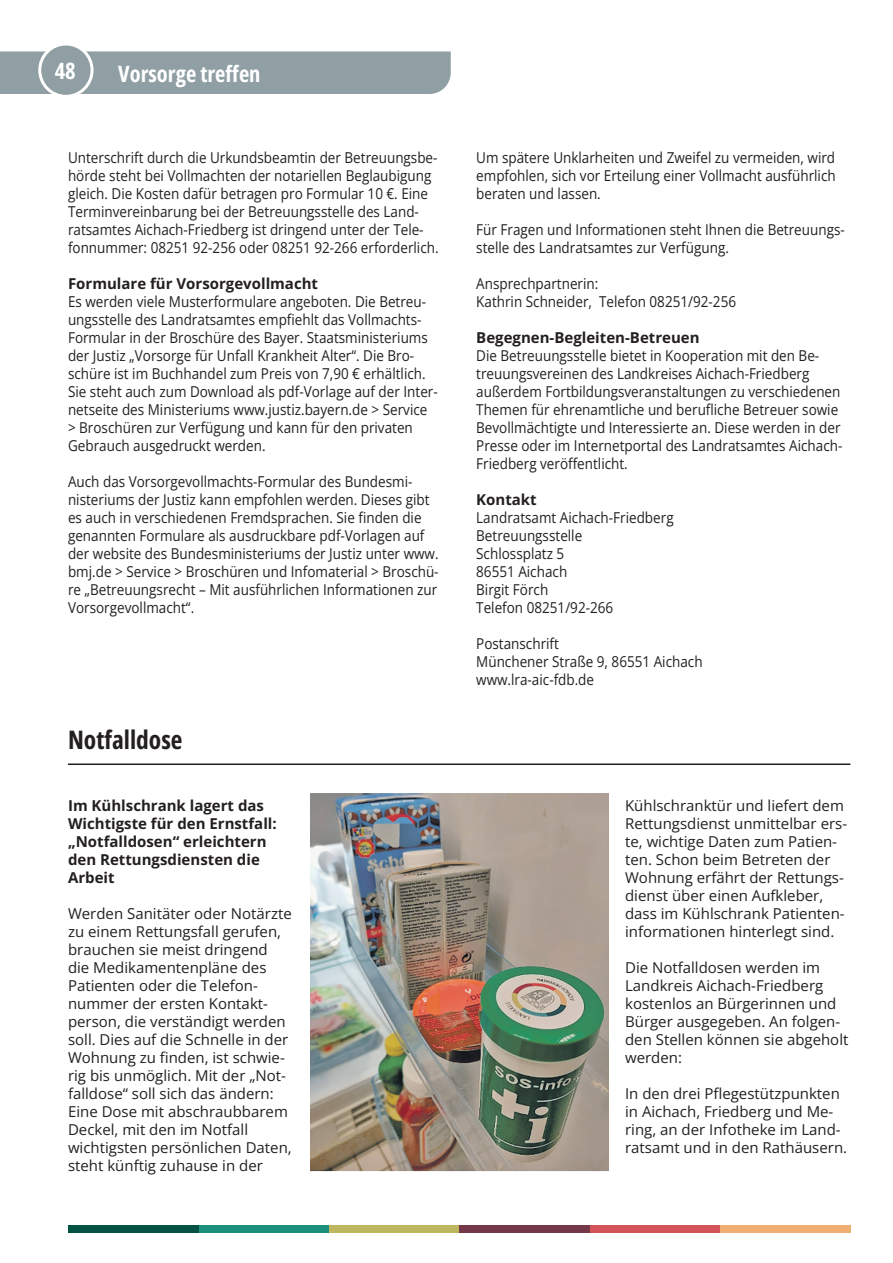
<style>
.page{position:relative;width:893px;height:1263px;background:#fff}
.page>*{position:absolute;margin:0;border:0;box-sizing:border-box;transform-origin:0 0}
._10_Überschrift_17_Punkt{font:700 25.5px "Open Sans Condensed";color:#231f20}
._71_Inhalt_Überschrift{font:700 22.5px "Open Sans Condensed";color:#fff}
._11_Grundtext_Regular{font:15px/18px "Open Sans";color:#231f20;scale:.9 1}
._11_Grundtext_Regular-2{font:15px/18px "Open Sans";color:#231f20}
._14_Grundtext_Zwischentitel_Schwarz{font:700 15px/18px "Open Sans";color:#231f20}
</style>
<div class="page">
<div style="left:0;top:51px;width:451px;height:43px;background:#909fa4"></div>
<div style="left:40px;top:44px;width:52px;height:52px;background:#909fa4;border-radius:50%"></div>
<div style="left:38px;top:43px;width:56px;height:55px;border:3px solid #fff;border-radius:50%"></div>
<hr style="left:68px;top:763px;width:782px;height:2px;background:#231f20">
<img style="left:310px;top:793px;width:298px;height:378px">
<div style="left:198px;top:1225px;width:131px;height:8px;background:#1c8e7d"></div>
<div style="left:329px;top:1225px;width:130px;height:8px;background:#bfb75f"></div>
<div style="left:720px;top:1225px;width:130px;height:8px;background:#efae72"></div>
<div style="left:590px;top:1225px;width:130px;height:8px;background:#d25458"></div>
<div style="left:459px;top:1225px;width:131px;height:8px;background:#743849"></div>
<div style="left:68px;top:1225px;width:130px;height:8px;background:#005342"></div>
<p class="_71_Inhalt_Überschrift" style="left:55px;top:56px;width:23px">48</p>
<p class="_71_Inhalt_Überschrift" style="left:118px;top:58px;width:144px">Vorsorge treffen</p>
<p class="_11_Grundtext_Regular" style="left:68px;top:148px;width:413px">Unterschrift durch die Urkundsbeamtin der Betreuungsbe&shy;hörde steht bei Vollmachten der notariellen Beglaubigung gleich. Die Kosten dafür betragen pro Formular 10 €. Eine Terminvereinbarung bei der Betreuungsstelle des Land&shy;ratsamtes Aichach-Friedberg ist dringend unter der Tele&shy;fonnummer: 08251 92-256 oder 08251 92-266 erforderlich.</p>
<p class="_14_Grundtext_Zwischentitel_Schwarz" style="left:68px;top:274px;width:252px">Formulare für Vorsorgevollmacht</p>
<p class="_11_Grundtext_Regular" style="left:68px;top:292px;width:412px">Es werden viele Musterformulare angeboten. Die Betreu&shy;ungsstelle des Landratsamtes empfiehlt das Vollmachts-Formular in der Broschüre des Bayer. Staatsministeriums der Justiz „Vorsorge für Unfall Krankheit Alter“. Die Bro&shy;schüre ist im Buchhandel zum Preis von 7,90 € erhältlich.<br>Sie steht auch zum Download als pdf-Vorlage auf der Inter&shy;netseite des Ministeriums www.justiz.bayern.de &gt; Service &gt; Broschüren zur Verfügung und kann für den privaten Gebrauch ausgedruckt werden.</p>
<p class="_11_Grundtext_Regular" style="left:68px;top:472px;width:413px">Auch das Vorsorgevollmachts-Formular des Bundesmi&shy;nisteriums der Justiz kann empfohlen werden. Dieses gibt es auch in verschiedenen Fremdsprachen. Sie finden die genannten Formulare als ausdruckbare pdf-Vorlagen auf der website des Bundesministeriums der Justiz unter www. bmj.de &gt; Service &gt; Broschüren und Infomaterial &gt; Broschü&shy;re „Betreuungsrecht – Mit ausführlichen Informationen zur Vorsorgevollmacht“.</p>
<p class="_10_Überschrift_17_Punkt" style="left:68px;top:722px;width:116px">Notfalldose</p>
<p class="_14_Grundtext_Zwischentitel_Schwarz" style="left:68px;top:796px;width:210px">Im Kühlschrank lagert das<br>Wichtigste für den Ernstfall: „Notfalldosen“ erleichtern den Rettungsdiensten die<br>Arbeit</p>
<p class="_11_Grundtext_Regular-2" style="left:68px;top:904px;width:225px">Werden Sanitäter oder Notärzte zu einem Rettungsfall gerufen, brauchen sie meist dringend die Medikamentenpläne des<br>Patienten oder die Telefon&shy;nummer der ersten Kontakt&shy;person, die verständigt werden soll. Dies auf die Schnelle in der<br>Wohnung zu finden, ist schwie&shy;rig bis unmöglich. Mit der „Not&shy;falldose“ soll sich das ändern:<br>Eine Dose mit abschraubbarem<br>Deckel, mit den im Notfall wichtigsten persönlichen Daten, steht künftig zuhause in der</p>
<p class="_11_Grundtext_Regular" style="left:476px;top:148px;width:401px;text-align:justify">Um spätere Unklarheiten und Zweifel zu vermeiden, wird empfohlen, sich vor Erteilung einer Vollmacht ausführlich beraten und lassen.</p>
<p class="_11_Grundtext_Regular" style="left:476px;top:220px;width:411px">Für Fragen und Informationen steht Ihnen die Betreuungs&shy;stelle des Landratsamtes zur Verfügung.</p>
<p class="_11_Grundtext_Regular" style="left:476px;top:274px;width:290px">Ansprechpartnerin:<br>Kathrin Schneider, Telefon 08251/92-256</p>
<p class="_14_Grundtext_Zwischentitel_Schwarz" style="left:476px;top:328px;width:225px">Begegnen-Begleiten-Betreuen</p>
<p class="_11_Grundtext_Regular" style="left:476px;top:346px;width:408px">Die Betreuungsstelle bietet in Kooperation mit den Be&shy;treuungsvereinen des Landkreises Aichach-Friedberg außerdem Fortbildungsveranstaltungen zu verschiedenen Themen für ehrenamtliche und berufliche Betreuer sowie Bevollmächtigte und Interessierte an. Diese werden in der Presse oder im Internetportal des Landratsamtes Aichach-Friedberg veröffentlicht.</p>
<p class="_14_Grundtext_Zwischentitel_Schwarz" style="left:476px;top:490px;width:62px">Kontakt</p>
<p class="_11_Grundtext_Regular" style="left:476px;top:508px;width:221px">Landratsamt Aichach-Friedberg<br>Betreuungsstelle<br>Schlossplatz 5<br>86551 Aichach<br>Birgit Förch<br>Telefon 08251/92-266</p>
<p class="_11_Grundtext_Regular" style="left:476px;top:634px;width:253px">Postanschrift<br>Münchener Straße 9, 86551 Aichach www.lra-aic-fdb.de</p>
<p class="_11_Grundtext_Regular-2" style="left:625px;top:796px;width:224px">Kühlschranktür und liefert dem<br>Rettungsdienst unmittelbar ers&shy;te, wichtige Daten zum Patien&shy;ten. Schon beim Betreten der<br>Wohnung erfährt der Rettungs&shy;dienst über einen Aufkleber, dass im Kühlschrank Patienten&shy;informationen hinterlegt sind.</p>
<p class="_11_Grundtext_Regular-2" style="left:625px;top:958px;width:225px">Die Notfalldosen werden im<br>Landkreis Aichach-Friedberg kostenlos an Bürgerinnen und<br>Bürger ausgegeben. An folgen&shy;den Stellen können sie abgeholt werden:</p>
<p class="_11_Grundtext_Regular-2" style="left:625px;top:1084px;width:224px">In den drei Pflegestützpunkten in Aichach, Friedberg und Me&shy;ring, an der Infotheke im Land&shy;ratsamt und in den Rathäusern.</p>
</div>
